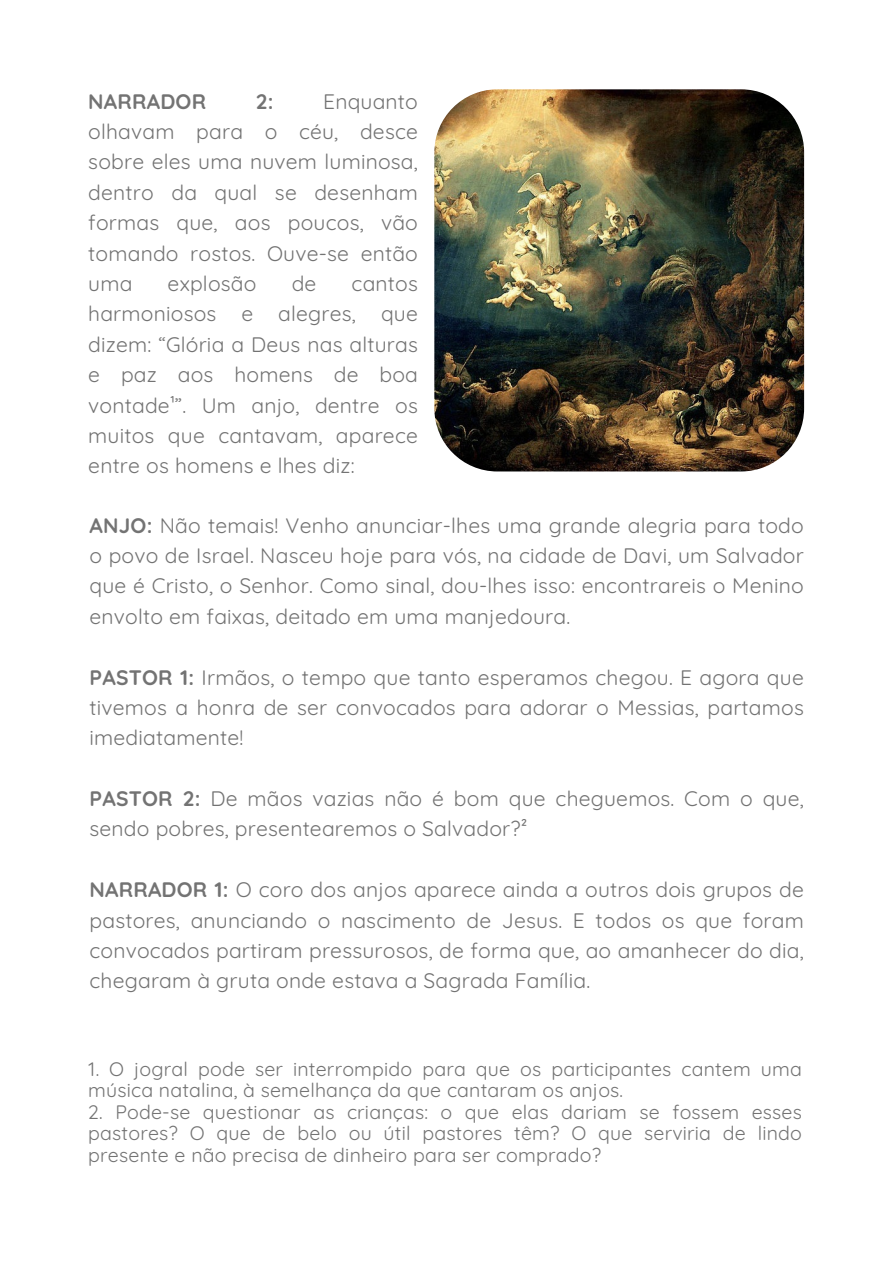
<style>
.page{position:relative;width:893px;height:1264px;background:#fff}
.page>*{position:absolute;margin:0;border:0;box-sizing:border-box;transform-origin:0 0}
.t1{font:21px/30.3px "Quicksand";letter-spacing:.01em;color:#737373;text-align:justify}
.t2{font:700 21px "Quicksand";letter-spacing:.01em;color:#737373}
.t3{font:19.5px/21.3px "Quicksand";letter-spacing:.01em;color:#737373}
.s1{font-weight:700}
</style>
<div class="page">
<img style="left:434px;top:89px;width:370px;height:382px;border-radius:63px">
<p class="t2" style="left:88px;top:88px;width:119px">NARRADOR</p>
<p class="t2" style="left:256px;top:88px;width:19px">2:</p>
<p class="t1" style="left:88px;top:86px;width:331px;text-indent:235px">Enquanto olhavam para o céu, desce sobre eles uma nuvem luminosa, dentro da qual se desenham formas que, aos poucos, vão tomando rostos. Ouve-se então uma</p>
<p class="t1" style="left:168px;top:268px;width:90px">explosão</p>
<p class="t1" style="left:292px;top:268px;width:26px">de</p>
<p class="t1" style="left:88px;top:268px;width:331px;text-indent:263px">cantos harmoniosos e alegres, que dizem: “Glória a Deus nas alturas e paz aos homens de boa vontade¹”. Um anjo, dentre os muitos que cantavam, aparece entre os homens e lhes diz:</p>
<p class="t1" style="left:89px;top:509px;width:715px"><span class="s1">ANJO:</span> Não temais! Venho anunciar-lhes uma grande alegria para todo o povo de Israel. Nasceu hoje para vós, na cidade de Davi, um Salvador que é Cristo, o Senhor. Como sinal, dou-lhes isso: encontrareis o Menino envolto em faixas, deitado em uma manjedoura.</p>
<p class="t1" style="left:89px;top:661px;width:715px"><span class="s1">PASTOR 1:</span> Irmãos, o tempo que tanto esperamos chegou. E agora que tivemos a honra de ser convocados para adorar o Messias, partamos imediatamente!</p>
<p class="t1" style="left:89px;top:783px;width:715px"><span class="s1">PASTOR 2:</span> De mãos vazias não é bom que cheguemos. Com o que, sendo pobres, presentearemos o Salvador?²</p>
<p class="t1" style="left:89px;top:874px;width:715px"><span class="s1">NARRADOR 1:</span> O coro dos anjos aparece ainda a outros dois grupos de pastores, anunciando o nascimento de Jesus. E todos os que foram convocados partiram pressurosos, de forma que, ao amanhecer do dia, chegaram à gruta onde estava a Sagrada Família.</p>
<p class="t3" style="left:88px;top:1058px;width:715px">1. O jogral pode ser interrompido para que os participantes cantem uma música natalina, à semelhança da que cantaram os anjos.</p>
<p class="t3" style="left:88px;top:1100px;width:715px;text-align:justify">2. Pode-se questionar as crianças: o que elas dariam se fossem esses pastores? O que de belo ou útil pastores têm? O que serviria de lindo presente e não precisa de dinheiro para ser comprado?</p>
</div>
